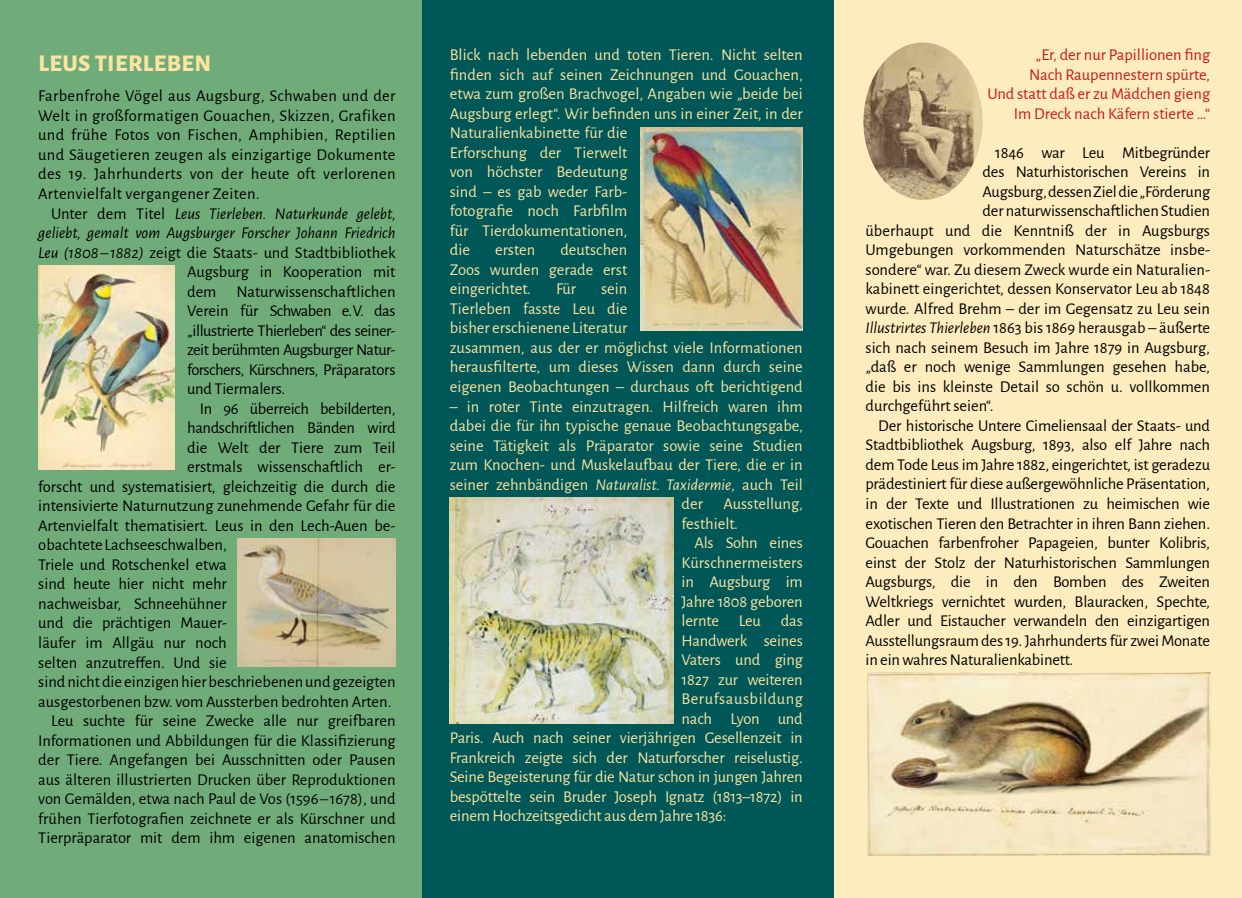
<style>
.page{position:relative;width:1242px;height:898px;background:#fff}
.page>*{position:absolute;margin:0;border:0;box-sizing:border-box;transform-origin:0 0}
.t1{font:800 24px "Alegreya Sans";letter-spacing:.015em;color:#fce4a1}
.t2{font:16.5px/19.5px "Alegreya Sans";letter-spacing:-.01em;color:#000;text-align:justify}
.t3{font:16.5px/19.5px "Alegreya Sans";color:#fce4a1}
.t4{font:16.5px "Alegreya Sans";letter-spacing:-.03em;color:#000}
.t5{font:16.5px/19.5px "Alegreya Sans";color:#cd1719;text-align:right}
.t6{font:italic 16.5px "Alegreya Sans";color:#000}
.t7{font:16.5px "Alegreya Sans";letter-spacing:.035em;color:#fce4a1}
.s1{font-style:normal}
.s2{font-style:italic}
</style>
<div class="page">
<div style="left:833px;top:0;width:409px;height:897px;background:#fdecbe"></div>
<div style="left:421px;top:0;width:412px;height:897px;background:#005757"></div>
<div style="left:0;top:0;width:421px;height:897px;background:#70ac79"></div>
<img style="left:867px;top:672px;width:343px;height:183px">
<img style="left:237px;top:538px;width:158px;height:127px">
<img style="left:38px;top:266px;width:136px;height:203px">
<img style="left:450px;top:497px;width:223px;height:226px">
<img style="left:640px;top:128px;width:163px;height:203px">
<img style="left:863px;top:43px;width:119px;height:157px">
<h1 class="t1" style="left:38px;top:45px;width:174px">LEUS TIERLEBEN</h1>
<p class="t2" style="left:38px;top:85px;width:359px">Farbenfrohe Vögel aus Augsburg, Schwaben und der Welt in großformatigen Gouachen, Skizzen, Grafiken und frühe Fotos von Fischen, Amphibien, Reptilien und Säugetieren zeugen als einzigartige Dokumente des 19. Jahrhunderts von der heute oft verlorenen Artenvielfalt vergangener Zeiten.</p>
<p class="t6" style="left:51px;top:202px;width:346px"><span class="s1">Unter dem Titel</span> Leus Tierleben. Naturkunde gelebt,</p>
<p class="t6" style="left:38px;top:221px;width:359px">geliebt, gemalt vom Augsburger Forscher Johann Friedrich</p>
<p class="t2" style="left:38px;top:241px;width:359px"><span class="s2">Leu (1808–1882)</span> zeigt die Staats- und Stadtbibliothek</p>
<p class="t2" style="left:187px;top:261px;width:210px">Augsburg in Kooperation mit</p>
<p class="t2" style="left:187px;top:280px;width:210px">dem Naturwissenschaftlichen</p>
<p class="t4" style="left:187px;top:299px;width:210px">Verein für Schwaben e. V. das</p>
<p class="t4" style="left:187px;top:319px;width:210px">„illustrierte Thierleben“ des seiner-</p>
<p class="t4" style="left:187px;top:338px;width:210px">zeit berühmten Augsburger Natur-</p>
<p class="t4" style="left:187px;top:358px;width:210px">forschers, Kürschners, Präparators</p>
<p class="t2" style="left:187px;top:378px;width:100px">und Tiermalers.</p>
<p class="t2" style="left:200px;top:397px;width:197px">In 96 überreich bebilderten,</p>
<p class="t2" style="left:187px;top:417px;width:210px">handschriftlichen Bänden wird</p>
<p class="t2" style="left:187px;top:436px;width:210px">die Welt der Tiere zum Teil</p>
<p class="t2" style="left:187px;top:456px;width:210px">erstmals wissenschaftlich er-</p>
<p class="t2" style="left:38px;top:475px;width:359px">forscht und systematisiert, gleichzeitig die durch die</p>
<p class="t2" style="left:38px;top:495px;width:359px">intensivierte Naturnutzung zunehmende Gefahr für die</p>
<p class="t2" style="left:38px;top:514px;width:359px">Artenvielfalt thematisiert. Leus in den Lech-Auen be-</p>
<p class="t2" style="left:38px;top:534px;width:190px">obachtete Lachseeschwalben,</p>
<p class="t2" style="left:38px;top:553px;width:190px">Triele und Rotschenkel etwa</p>
<p class="t2" style="left:38px;top:573px;width:190px">sind heute hier nicht mehr</p>
<p class="t2" style="left:38px;top:592px;width:190px">nachweisbar, Schneehühner</p>
<p class="t2" style="left:38px;top:612px;width:190px">und die prächtigen Mauer-</p>
<p class="t2" style="left:38px;top:631px;width:190px">läufer im Allgäu nur noch</p>
<p class="t2" style="left:38px;top:651px;width:190px">selten anzutreffen. Und sie</p>
<p class="t2" style="left:38px;top:670px;width:359px">sind nicht die einzigen hier beschriebenen und gezeigten</p>
<p class="t2" style="left:38px;top:690px;width:355px">ausgestorbenen bzw. vom Aussterben bedrohten Arten.</p>
<p class="t2" style="left:51px;top:709px;width:346px">Leu suchte für seine Zwecke alle nur greifbaren</p>
<p class="t2" style="left:38px;top:729px;width:359px">Informationen und Abbildungen für die Klassifizierung</p>
<p class="t2" style="left:38px;top:748px;width:359px">der Tiere. Angefangen bei Ausschnitten oder Pausen</p>
<p class="t2" style="left:38px;top:768px;width:359px">aus älteren illustrierten Drucken über Reproduktionen</p>
<p class="t2" style="left:38px;top:787px;width:359px">von Gemälden, etwa nach Paul de Vos (1596<span class="s2">–</span>1678), und</p>
<p class="t2" style="left:38px;top:807px;width:359px">frühen Tierfotografien zeichnete er als Kürschner und</p>
<p class="t2" style="left:38px;top:826px;width:359px">Tierpräparator mit dem ihm eigenen anatomischen</p>
<p class="t3" style="left:450px;top:44px;width:354px">Blick nach lebenden und toten Tieren. Nicht selten finden sich auf seinen Zeichnungen und Gouachen, etwa zum großen Brachvogel, Angaben wie „beide bei Augsburg erlegt“. Wir befinden uns in einer Zeit, in der Naturalienkabinette für die<br>Erforschung der Tierwelt<br>von höchster Bedeutung<br>sind – es gab weder Farb-<br>fotografie noch Farbfilm<br>für Tierdokumentationen,<br>die</p>
<p class="t3" style="left:450px;top:239px;width:179px;text-align:justify;text-indent:111px">deutschen Zoos wurden gerade erst eingerichtet.</p>
<p class="t3" style="left:495px;top:239px;width:42px">ersten</p>
<p class="t3" style="left:450px;top:278px;width:354px;text-indent:151px">sein<br>Tierleben fasste Leu die<br>bisher erschienene Literatur<br>zusammen, aus der er möglichst viele Informationen herausfilterte, um dieses Wissen dann durch seine eigenen Beobachtungen – durchaus oft berichtigend</p>
<p class="t3" style="left:450px;top:395px;width:354px">– in roter Tinte einzutragen. Hilfreich waren ihm</p>
<p class="t3" style="left:450px;top:415px;width:354px">dabei die für ihn typische genaue Beobachtungsgabe,</p>
<p class="t3" style="left:450px;top:434px;width:354px">seine Tätigkeit als Präparator sowie seine Studien</p>
<p class="t3" style="left:450px;top:454px;width:354px">zum Knochen- und Muskelaufbau der Tiere, die er in</p>
<p class="t3" style="left:450px;top:473px;width:354px">seiner zehnbändigen <span class="s2">Naturalist. Taxidermie</span>, auch Teil</p>
<p class="t3" style="left:681px;top:493px;width:123px">der Ausstellung,</p>
<p class="t3" style="left:681px;top:512px;width:58px">festhielt.</p>
<p class="t3" style="left:694px;top:532px;width:110px">Als Sohn eines</p>
<p class="t3" style="left:681px;top:551px;width:123px">Kürschnermeisters</p>
<p class="t3" style="left:681px;top:571px;width:123px">in Augsburg im</p>
<p class="t3" style="left:681px;top:590px;width:123px">Jahre 1808 geboren</p>
<p class="t3" style="left:681px;top:610px;width:123px">lernte Leu das</p>
<p class="t3" style="left:681px;top:629px;width:123px">Handwerk seines</p>
<p class="t3" style="left:681px;top:649px;width:123px">Vaters und ging</p>
<p class="t3" style="left:681px;top:668px;width:123px">1827 zur weiteren</p>
<p class="t7" style="left:681px;top:687px;width:123px">Berufsausbildung</p>
<p class="t3" style="left:681px;top:707px;width:123px">nach Lyon und</p>
<p class="t3" style="left:450px;top:727px;width:354px">Paris. Auch nach seiner vierjährigen Gesellenzeit in</p>
<p class="t3" style="left:450px;top:746px;width:354px">Frankreich zeigte sich der Naturforscher reiselustig.</p>
<p class="t3" style="left:450px;top:766px;width:354px">Seine Begeisterung für die Natur schon in jungen Jahren</p>
<p class="t3" style="left:450px;top:785px;width:354px">bespöttelte sein Bruder Joseph Ignatz (1813–1872) in</p>
<p class="t3" style="left:450px;top:805px;width:278px">einem Hochzeitsgedicht aus dem Jahre 1836:</p>
<p class="t3" style="left:556px;top:278px;width:21px">Für</p>
<p class="t5" style="left:987px;top:44px;width:224px">„Er, der nur Papillionen fing<br>Nach Raupennestern spürte,<br>Und statt daß er zu Mädchen gieng<br>Im Dreck nach Käfern stierte …“</p>
<p class="t2" style="left:995px;top:142px;width:216px">1846 war Leu Mitbegründer</p>
<p class="t2" style="left:982px;top:161px;width:229px">des Naturhistorischen Vereins in</p>
<p class="t2" style="left:982px;top:181px;width:229px">Augsburg, dessen Ziel die „Förderung</p>
<p class="t2" style="left:982px;top:200px;width:229px">der naturwissenschaftlichen Studien</p>
<p class="t2" style="left:865px;top:220px;width:346px">überhaupt und die Kenntniß der in Augsburgs</p>
<p class="t2" style="left:865px;top:239px;width:346px">Umgebungen vorkommenden Naturschätze insbe-</p>
<p class="t2" style="left:865px;top:259px;width:346px">sondere“ war. Zu diesem Zweck wurde ein Naturalien-</p>
<p class="t2" style="left:865px;top:278px;width:346px">kabinett eingerichtet, dessen Konservator Leu ab 1848</p>
<p class="t2" style="left:865px;top:298px;width:346px">wurde. Alfred Brehm – der im Gegensatz zu Leu sein</p>
<p class="t2" style="left:865px;top:317px;width:346px"><span class="s2">Illustrirtes Thierleben</span> 1863 bis 1869 herausgab – äußerte</p>
<p class="t2" style="left:865px;top:337px;width:346px">sich nach seinem Besuch im Jahre 1879 in Augsburg,</p>
<p class="t2" style="left:865px;top:356px;width:346px">„daß er noch wenige Sammlungen gesehen habe,</p>
<p class="t2" style="left:865px;top:376px;width:346px">die bis ins kleinste Detail so schön u. vollkommen</p>
<p class="t2" style="left:865px;top:395px;width:129px">durchgeführt seien“.</p>
<p class="t2" style="left:878px;top:415px;width:333px">Der historische Untere Cimeliensaal der Staats- und</p>
<p class="t2" style="left:865px;top:434px;width:346px">Stadtbibliothek Augsburg, 1893, also elf Jahre nach</p>
<p class="t2" style="left:865px;top:454px;width:346px">dem Tode Leus im Jahre 1882, eingerichtet, ist geradezu</p>
<p class="t2" style="left:865px;top:473px;width:346px">prädestiniert für diese außergewöhnliche Präsentation,</p>
<p class="t2" style="left:865px;top:493px;width:346px">in der Texte und Illustrationen zu heimischen wie</p>
<p class="t2" style="left:865px;top:512px;width:346px">exotischen Tieren den Betrachter in ihren Bann ziehen.</p>
<p class="t2" style="left:865px;top:532px;width:346px">Gouachen farbenfroher Papageien, bunter Kolibris,</p>
<p class="t2" style="left:865px;top:551px;width:346px">einst der Stolz der Naturhistorischen Sammlungen</p>
<p class="t2" style="left:865px;top:571px;width:346px">Augsburgs, die in den Bomben des Zweiten</p>
<p class="t2" style="left:865px;top:590px;width:346px">Weltkriegs vernichtet wurden, Blauracken, Spechte,</p>
<p class="t2" style="left:865px;top:610px;width:346px">Adler und Eistaucher verwandeln den einzigartigen</p>
<p class="t2" style="left:865px;top:629px;width:346px">Ausstellungsraum des 19. Jahrhunderts für zwei Monate</p>
<p class="t2" style="left:865px;top:649px;width:209px">in ein wahres Naturalienkabinett.</p>
</div>
